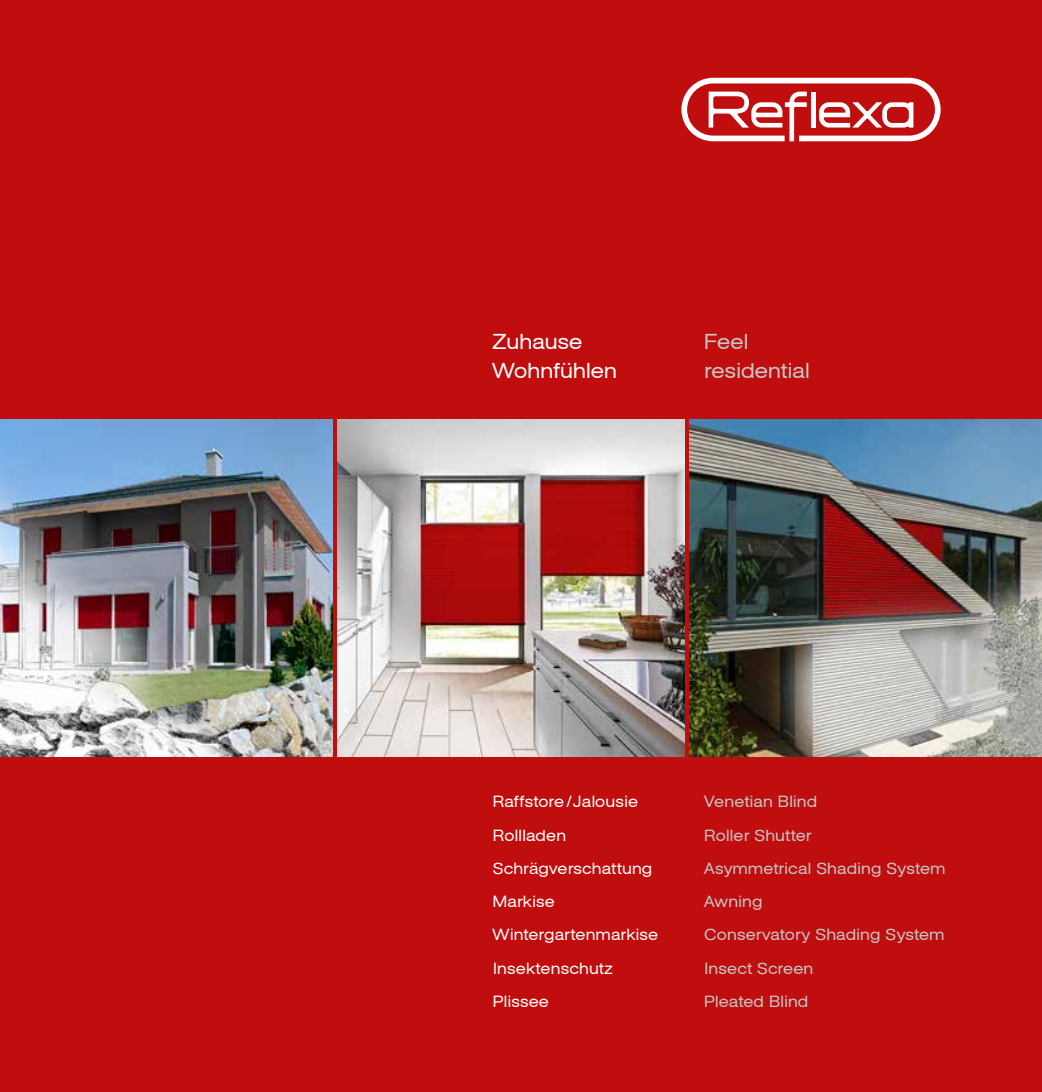
<style>
.page{position:relative;width:1042px;height:1092px;background:#fff}
.page>*{position:absolute;margin:0;border:0;box-sizing:border-box;transform-origin:0 0}
.t1{font:21px/29.8px "Agba Extended Normal";letter-spacing:.015em;color:#fff}
.t2{font:21px/29.8px "Agba Extended Normal";letter-spacing:.01em;color:#c6c6c6}
.t3{font:15.75px/33.2px "Agba Extended Normal";letter-spacing:.025em;color:#c6c6c6}
.t4{font:15.75px/33.2px "Agba Extended Normal";letter-spacing:.025em;color:#fff}
</style>
<div class="page">
<div style="left:0;top:0;width:1042px;height:1091px;background:#c00d0e"></div>
<svg style="left:681px;top:78px;width:259px;height:63px"></svg>
<img style="left:337px;top:419px;width:348px;height:337px">
<img style="left:0;top:419px;width:332px;height:337px">
<img style="left:690px;top:419px;width:352px;height:337px">
<h1 class="t1" style="left:493px;top:326px;width:126px">Zuhause<br>Wohnfühlen</h1>
<h1 class="t2" style="left:704px;top:326px;width:107px">Feel residential</h1>
<p class="t4" style="left:493px;top:785px;width:166px">Raffstore/Jalousie<br>Rollladen<br>Schrägverschattung<br>Markise<br>Wintergartenmarkise<br>Insektenschutz<br>Plissee</p>
<p class="t3" style="left:704px;top:785px;width:243px">Venetian Blind<br>Roller Shutter<br>Asymmetrical Shading System<br>Awning<br>Conservatory Shading System<br>Insect Screen<br>Pleated Blind</p>
</div>
